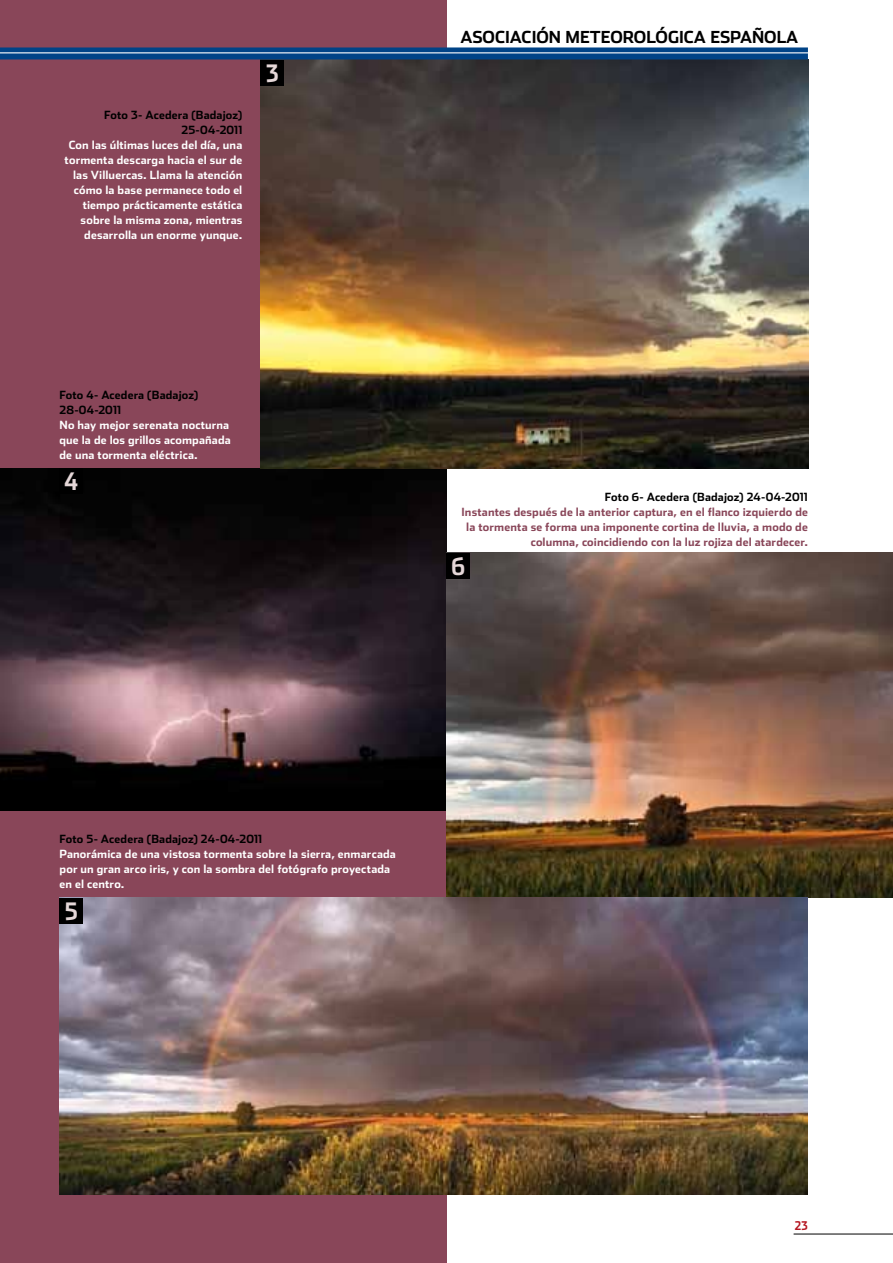
<style>
.page{position:relative;width:893px;height:1263px;background:#fff}
.page>*{position:absolute;margin:0;border:0;box-sizing:border-box;transform-origin:0 0}
.t1{font:700 24px "Stainless Cond";color:#e5d7d8}
.t2{font:700 16.5px "Stainless";color:#000}
.t3{font:700 12px "Stainless Cond";color:#b51621}
.t4{font:700 11.25px/15px "Stainless";letter-spacing:.01em;color:#fff}
.t5{font:700 11.25px/15px "Stainless";letter-spacing:.01em;color:#894659;text-align:right}
.s1{color:#000}
</style>
<div class="page">
<hr style="left:794px;top:1234px;width:99px;height:1px;background:#000">
<div style="left:0;top:0;width:446px;height:1263px;background:#894659"></div>
<img style="left:0;top:468px;width:446px;height:342px">
<img style="left:446px;top:553px;width:447px;height:344px">
<img style="left:60px;top:898px;width:748px;height:297px">
<img style="left:261px;top:60px;width:547px;height:408px">
<div style="left:261px;top:60px;width:23px;height:25px;background:#000"></div>
<div style="left:60px;top:468px;width:23px;height:26px;background:#000"></div>
<div style="left:60px;top:898px;width:23px;height:25px;background:#000"></div>
<div style="left:446px;top:553px;width:24px;height:26px;background:#000"></div>
<div style="left:0;top:47px;width:808px;height:12px;background:#004387"></div>
<hr style="left:0;top:52px;width:808px;height:1px;background:#fff">
<p class="t4" style="left:65px;top:108px;width:179px;text-align:right"><span class="s1">Foto 3- Acedera (Badajoz)<br>25-04-2011<br></span>Con las últimas luces del día, una tormenta descarga hacia el sur de las Villuercas. Llama la atención cómo la base permanece todo el tiempo prácticamente estática sobre la misma zona, mientras desarrolla un enorme yunque.</p>
<p class="t1" style="left:266px;top:59px;width:14px">3</p>
<p class="t4" style="left:60px;top:387px;width:173px"><span class="s1">Foto 4- Acedera (Badajoz)<br>28-04-2011<br></span>No hay mejor serenata nocturna que la de los grillos acompañada de una tormenta eléctrica.</p>
<p class="t1" style="left:64px;top:467px;width:15px">4</p>
<p class="t2" style="left:461px;top:27px;width:339px">ASOCIACIÓN METEOROLÓGICA ESPAÑOLA</p>
<p class="t5" style="left:462px;top:490px;width:348px"><span class="s1">Foto 6- Acedera (Badajoz) 24-04-2011<br></span>Instantes después de la anterior captura, en el flanco izquierdo de la tormenta se forma una imponente cortina de lluvia, a modo de columna, coincidiendo con la luz rojiza del atardecer.</p>
<p class="t1" style="left:451px;top:552px;width:15px">6</p>
<p class="t4" style="left:60px;top:832px;width:338px"><span class="s1">Foto 5- Acedera (Badajoz) 24-04-2011<br></span>Panorámica de una vistosa tormenta sobre la sierra, enmarcada por un gran arco iris, y con la sombra del fotógrafo proyectada en el centro.</p>
<p class="t1" style="left:65px;top:897px;width:14px">5</p>
<p class="t3" style="left:795px;top:1218px;width:14px">23</p>
</div>
